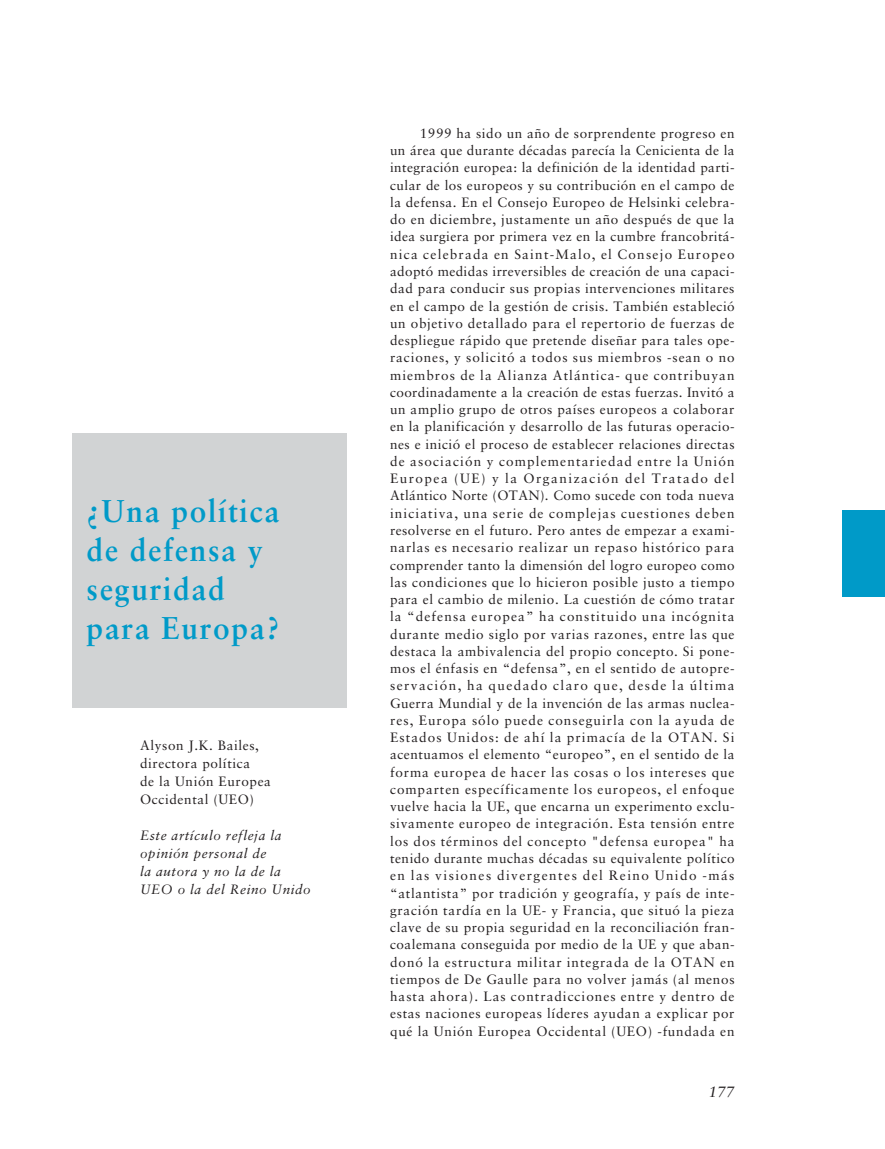
<style>
.page{position:relative;width:885px;height:1149px;background:#fff}
.page>*{position:absolute;margin:0;border:0;box-sizing:border-box;transform-origin:0 0}
.t1{font:700 31.5px/39px "Sabon";letter-spacing:.055em;color:#009ac8;scale:.95 1}
.t2{font:italic 15px "Sabon";color:#231f20}
.t3{font:13.5px/17.2px "Sabon";letter-spacing:.045em;color:#231f20;text-align:justify}
.t4{font:italic 13.5px/18px "Sabon";letter-spacing:.045em;color:#231f20}
</style>
<div class="page">
<div style="left:841px;top:511px;width:43px;height:85px;background:#009ac8"></div>
<div style="left:72px;top:433px;width:274px;height:274px;background:#d1d3d4"></div>
<h1 class="t1" style="left:87px;top:494px;width:205px">¿Una política de defensa y seguridad para Europa?</h1>
<p class="t3" style="left:140px;top:737px;width:132px;line-height:18px;text-align:left">Alyson J.K. Bailes, directora política<br>de la Unión Europea<br>Occidental (UEO)</p>
<p class="t4" style="left:140px;top:827px;width:172px">Este artículo refleja la opinión personal de<br>la autora y no la de la<br>UEO o la del Reino Unido</p>
<p class="t3" style="left:390px;top:126px;width:346px;text-indent:30px">1999 ha sido un año de sorprendente progreso en un área que durante décadas parecía la Cenicienta de la integración europea: la definición de la identidad parti&shy;cular de los europeos y su contribución en el campo de la defensa. En el Consejo Europeo de Helsinki celebra&shy;do en diciembre, justamente un año después de que la idea surgiera por primera vez en la cumbre francobritá&shy;nica celebrada en Saint-Malo, el Consejo Europeo adoptó medidas irreversibles de creación de una capaci&shy;dad para conducir sus propias intervenciones militares en el campo de la gestión de crisis. También estableció un objetivo detallado para el repertorio de fuerzas de despliegue rápido que pretende diseñar para tales ope&shy;raciones, y solicitó a todos sus miembros -sean o no miembros de la Alianza Atlántica- que contribuyan coordinadamente a la creación de estas fuerzas. Invitó a un amplio grupo de otros países europeos a colaborar en la planificación y desarrollo de las futuras operacio&shy;nes e inició el proceso de establecer relaciones directas de asociación y complementariedad entre la Unión Europea (UE) y la Organización del Tratado del Atlántico Norte (OTAN). Como sucede con toda nueva iniciativa, una serie de complejas cuestiones deben resolverse en el futuro. Pero antes de empezar a exami&shy;narlas es necesario realizar un repaso histórico para comprender tanto la dimensión del logro europeo como las condiciones que lo hicieron posible justo a tiempo para el cambio de milenio. La cuestión de cómo tratar la “defensa europea” ha constituido una incógnita durante medio siglo por varias razones, entre las que destaca la ambivalencia del propio concepto. Si pone&shy;mos el énfasis en “defensa”, en el sentido de autopre&shy;servación, ha quedado claro que, desde la última Guerra Mundial y de la invención de las armas nuclea&shy;res, Europa sólo puede conseguirla con la ayuda de Estados Unidos: de ahí la primacía de la OTAN. Si acentuamos el elemento “europeo”, en el sentido de la forma europea de hacer las cosas o los intereses que comparten específicamente los europeos, el enfoque vuelve hacia la UE, que encarna un experimento exclu&shy;sivamente europeo de integración. Esta tensión entre los dos términos del concepto "defensa europea" ha tenido durante muchas décadas su equivalente político en las visiones divergentes del Reino Unido -más “atlantista” por tradición y geografía, y país de inte&shy;gración tardía en la UE- y Francia, que situó la pieza clave de su propia seguridad en la reconciliación fran&shy;coalemana conseguida por medio de la UE y que aban&shy;donó la estructura militar integrada de la OTAN en tiempos de De Gaulle para no volver jamás (al menos hasta ahora). Las contradicciones entre y dentro de estas naciones europeas líderes ayudan a explicar por qué la Unión Europea Occidental (UEO) -fundada en</p>
<p class="t2" style="left:708px;top:1085px;width:27px">177</p>
</div>
